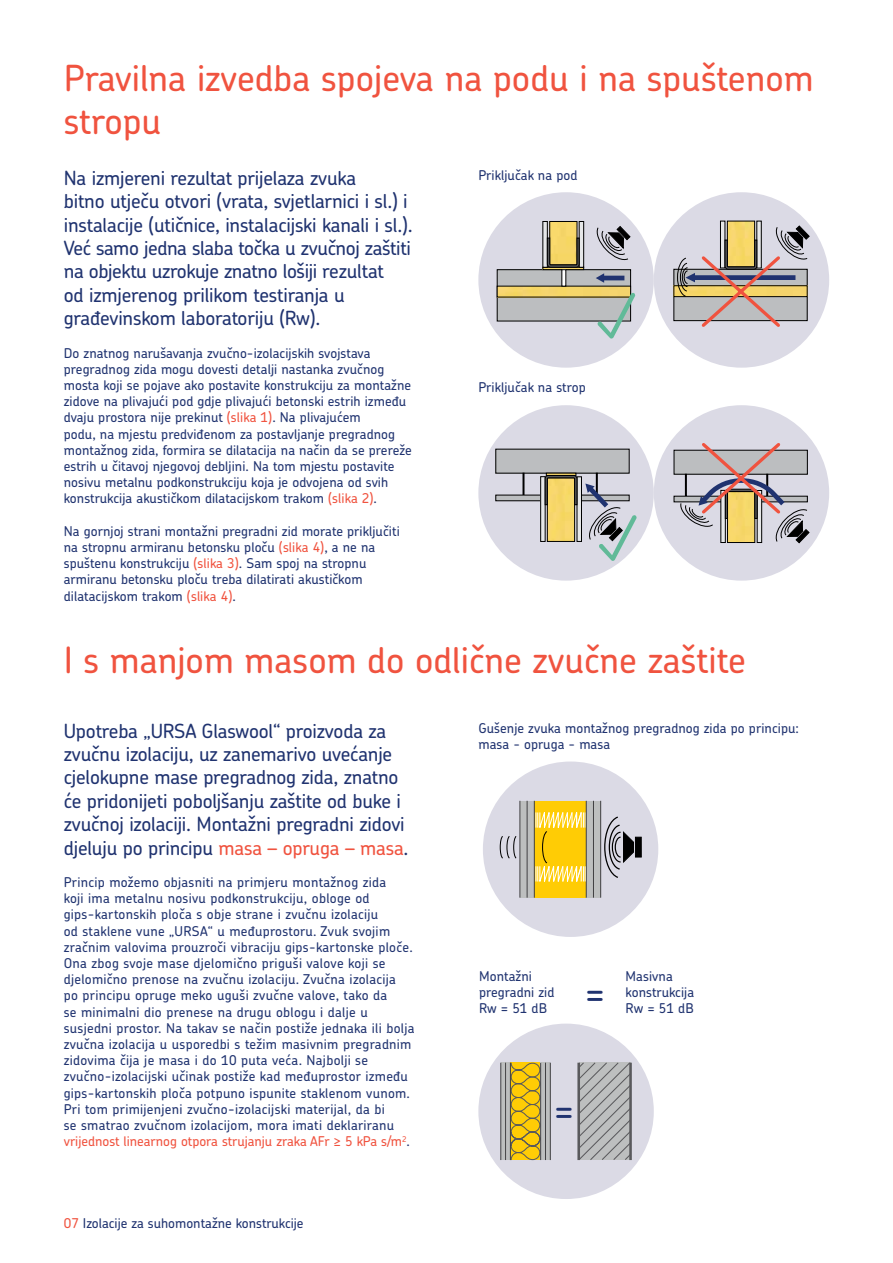
<style>
.page{position:relative;width:893px;height:1263px;background:#fff}
.page>*{position:absolute;margin:0;border:0;box-sizing:border-box;transform-origin:0 0}
.t1{font:500 36px/43.2px "Chevin Pro";color:#f0533f}
.t2{font:500 36px "Chevin Pro";color:#203370}
.t3{font:500 19.5px/23.4px "Chevin Pro";letter-spacing:-.01em;color:#203370}
.t4{font:500 13.5px/16.2px "Chevin Pro";letter-spacing:.005em;color:#203370}
.s1{color:#f0533f}
</style>
<div class="page">
<div style="left:654px;top:405px;width:175px;height:176px;background:#dbdae5;border-radius:50%"></div>
<div style="left:478px;top:405px;width:176px;height:176px;background:#dbdae5;border-radius:50%"></div>
<div style="left:654px;top:192px;width:175px;height:176px;background:#dbdae5;border-radius:50%"></div>
<div style="left:478px;top:192px;width:176px;height:176px;background:#dbdae5;border-radius:50%"></div>
<div style="left:720px;top:221px;width:5px;height:47px;background:#e6e7e8"></div>
<div style="left:720px;top:221px;width:5px;height:47px;border:1px solid #000"></div>
<img style="left:729px;top:223px;width:24px;height:3px">
<svg style="left:677px;top:226px;width:132px;height:101px"></svg>
<div style="left:674px;top:450px;width:133px;height:24px;background:#bcbec0"></div>
<div style="left:674px;top:496px;width:133px;height:6px;background:#bcbec0"></div>
<svg style="left:680px;top:443px;width:129px;height:100px"></svg>
<div style="left:496px;top:449px;width:133px;height:24px;background:#bcbec0"></div>
<svg style="left:523px;top:473px;width:1px;height:22px"></svg>
<div style="left:496px;top:495px;width:133px;height:6px;background:#bcbec0"></div>
<div style="left:496px;top:495px;width:133px;height:6px;border:1px solid #000"></div>
<hr style="left:577px;top:477px;width:4px;height:64px;background:#e6e7e8">
<div style="left:577px;top:477px;width:5px;height:65px;border:1px solid #000"></div>
<hr style="left:541px;top:477px;width:4px;height:64px;background:#e6e7e8">
<div style="left:540px;top:476px;width:5px;height:66px;border:1px solid #000"></div>
<img style="left:549px;top:505px;width:24px;height:35px">
<div style="left:547px;top:478px;width:28px;height:64px;border:1px solid #000"></div>
<svg style="left:545px;top:475px;width:32px;height:30px"></svg>
<svg style="left:585px;top:473px;width:52px;height:88px"></svg>
<svg style="left:497px;top:270px;width:134px;height:51px;background:#b6b5ad"></svg>
<div style="left:497px;top:269px;width:134px;height:52px;border:1px solid #000"></div>
<div style="left:543px;top:267px;width:41px;height:3px;border:1px solid #000"></div>
<div style="left:579px;top:221px;width:5px;height:46px;background:#e6e7e8"></div>
<div style="left:579px;top:221px;width:5px;height:46px;border:1px solid #000"></div>
<img style="left:552px;top:223px;width:23px;height:15px">
<div style="left:550px;top:221px;width:27px;height:44px;border:1px solid #000"></div>
<svg style="left:547px;top:238px;width:32px;height:30px"></svg>
<svg style="left:596px;top:273px;width:28px;height:10px"></svg>
<svg style="left:596px;top:226px;width:34px;height:35px"></svg>
<img style="left:499px;top:288px;width:130px;height:7px">
<svg style="left:597px;top:293px;width:38px;height:46px"></svg>
<div style="left:478px;top:1023px;width:176px;height:176px;background:#dbdae5;border-radius:50%"></div>
<div style="left:483px;top:761px;width:175px;height:176px;background:#dbdae5;border-radius:50%"></div>
<div style="left:520px;top:801px;width:14px;height:97px;background:#bdbfbf"></div>
<div style="left:534px;top:801px;width:52px;height:97px;background:#ffcc05"></div>
<div style="left:635px;top:837px;width:6px;height:20px;background:#000"></div>
<svg style="left:604px;top:816px;width:30px;height:62px"></svg>
<hr style="left:534px;top:801px;width:1px;height:97px;background:#404042">
<hr style="left:520px;top:801px;width:1px;height:97px;background:#404042">
<hr style="left:527px;top:801px;width:1px;height:97px;background:#404042">
<div style="left:586px;top:801px;width:15px;height:97px;background:#bdbfbf"></div>
<hr style="left:593px;top:801px;width:1px;height:97px;background:#404042">
<hr style="left:600px;top:801px;width:1px;height:97px;background:#404042">
<hr style="left:586px;top:801px;width:1px;height:97px;background:#404042">
<svg style="left:499px;top:811px;width:87px;height:72px"></svg>
<hr style="left:506px;top:1063px;width:4px;height:97px;background:#bdbfbf">
<svg style="left:577px;top:1062px;width:55px;height:98px;background:#b0b2b2"></svg>
<svg style="left:510px;top:1062px;width:31px;height:99px;background:#dfb617"></svg>
<hr style="left:510px;top:1063px;width:1px;height:97px;background:#404042">
<svg style="left:541px;top:1063px;width:4px;height:97px"></svg>
<hr style="left:540px;top:1063px;width:1px;height:97px;background:#404042">
<hr style="left:629px;top:1063px;width:3px;height:97px;background:#59595c">
<hr style="left:577px;top:1063px;width:3px;height:97px;background:#59595c">
<div style="left:501px;top:1063px;width:5px;height:97px;background:#bdbfbf"></div>
<hr style="left:505px;top:1063px;width:1px;height:97px;background:#404042">
<hr style="left:500px;top:1063px;width:1px;height:97px;background:#404042">
<div style="left:545px;top:1063px;width:5px;height:97px;background:#bdbfbf"></div>
<hr style="left:550px;top:1063px;width:1px;height:97px;background:#404042">
<hr style="left:545px;top:1063px;width:1px;height:97px;background:#404042">
<h1 class="t1" style="left:64px;top:55px;width:751px">Pravilna izvedba spojeva na podu i na spuštenom stropu</h1>
<p class="t3" style="left:64px;top:165px;width:350px">Na izmjereni rezultat prijelaza zvuka<br>bitno utječu otvori (vrata, svjetlarnici i sl.) i instalacije (utičnice, instalacijski kanali i sl.).<br>Već samo jedna slaba točka u zvučnoj zaštiti na objektu uzrokuje znatno lošiji rezultat<br>od izmjerenog prilikom testiranja u građevinskom laboratoriju (Rw).</p>
<p class="t4" style="left:64px;top:344px;width:350px">Do znatnog narušavanja zvučno-izolacijskih svojstava pregradnog zida mogu dovesti detalji nastanka zvučnog mosta koji se pojave ako postavite konstrukciju za montažne zidove na plivajući pod gdje plivajući betonski estrih između dvaju prostora nije prekinut <span class="s1">(slika 1)</span>. Na plivajućem<br>podu, na mjestu predviđenom za postavljanje pregradnog montažnog zida, formira se dilatacija na način da se prereže estrih u čitavoj njegovoj debljini. Na tom mjestu postavite nosivu metalnu podkonstrukciju koja je odvojena od svih konstrukcija akustičkom dilatacijskom trakom <span class="s1">(slika 2)</span>.</p>
<p class="t4" style="left:64px;top:522px;width:337px">Na gornjoj strani montažni pregradni zid morate priključiti na stropnu armiranu betonsku ploču <span class="s1">(slika 4)</span>, a ne na spuštenu konstrukciju <span class="s1">(slika 3)</span>. Sam spoj na stropnu armiranu betonsku ploču treba dilatirati akustičkom dilatacijskom trakom <span class="s1">(slika 4)</span>.</p>
<p class="t4" style="left:478px;top:167px;width:101px">Priključak na pod</p>
<p class="t4" style="left:478px;top:379px;width:109px">Priključak na strop</p>
<h1 class="t1" style="left:64px;top:638px;width:684px">I s manjom masom do odlične zvučne zaštite</h1>
<p class="t3" style="left:64px;top:718px;width:346px">Upotreba „URSA Glaswool“ proizvoda za zvučnu izolaciju, uz zanemarivo uvećanje cjelokupne mase pregradnog zida, znatno će pridonijeti poboljšanju zaštite od buke i zvučnoj izolaciji. Montažni pregradni zidovi djeluju po principu <span class="s1">masa – opruga – masa</span>.</p>
<p class="t4" style="left:64px;top:873px;width:352px">Princip možemo objasniti na primjeru montažnog zida<br>koji ima metalnu nosivu podkonstrukciju, obloge od gips-kartonskih ploča s obje strane i zvučnu izolaciju<br>od staklene vune „URSA“ u međuprostoru. Zvuk svojim zračnim valovima prouzroči vibraciju gips-kartonske ploče.<br>Ona zbog svoje mase djelomično priguši valove koji se djelomično prenose na zvučnu izolaciju. Zvučna izolacija<br>po principu opruge meko uguši zvučne valove, tako da<br>se minimalni dio prenese na drugu oblogu i dalje u susjedni prostor. Na takav se način postiže jednaka ili bolja zvučna izolacija u usporedbi s težim masivnim pregradnim zidovima čija je masa i do 10 puta veća. Najbolji se zvučno-izolacijski učinak postiže kad međuprostor između gips-kartonskih ploča potpuno ispunite staklenom vunom.<br>Pri tom primijenjeni zvučno-izolacijski materijal, da bi<br>se smatrao zvučnom izolacijom, mora imati deklariranu <span class="s1">vrijednost linearnog otpora strujanju zraka AFr ≥ 5 kPa s/m</span><sup>2</sup>.</p>
<p class="t4" style="left:64px;top:1214px;width:241px"><span class="s1">07</span> Izolacije za suhomontažne konstrukcije</p>
<p class="t4" style="left:478px;top:720px;width:322px">Gušenje zvuka montažnog pregradnog zida po principu: masa - opruga - masa</p>
<p class="t4" style="left:479px;top:967px;width:77px">Montažni pregradni zid<br>Rw = 51 dB</p>
<p class="t4" style="left:626px;top:967px;width:70px">Masivna konstrukcija</p>
<h1 class="t2" style="left:585px;top:969px;width:21px">=</h1>
<p class="t4" style="left:626px;top:1000px;width:70px">Rw = 51 dB</p>
<h1 class="t2" style="left:554px;top:1086px;width:21px">=</h1>
</div>
